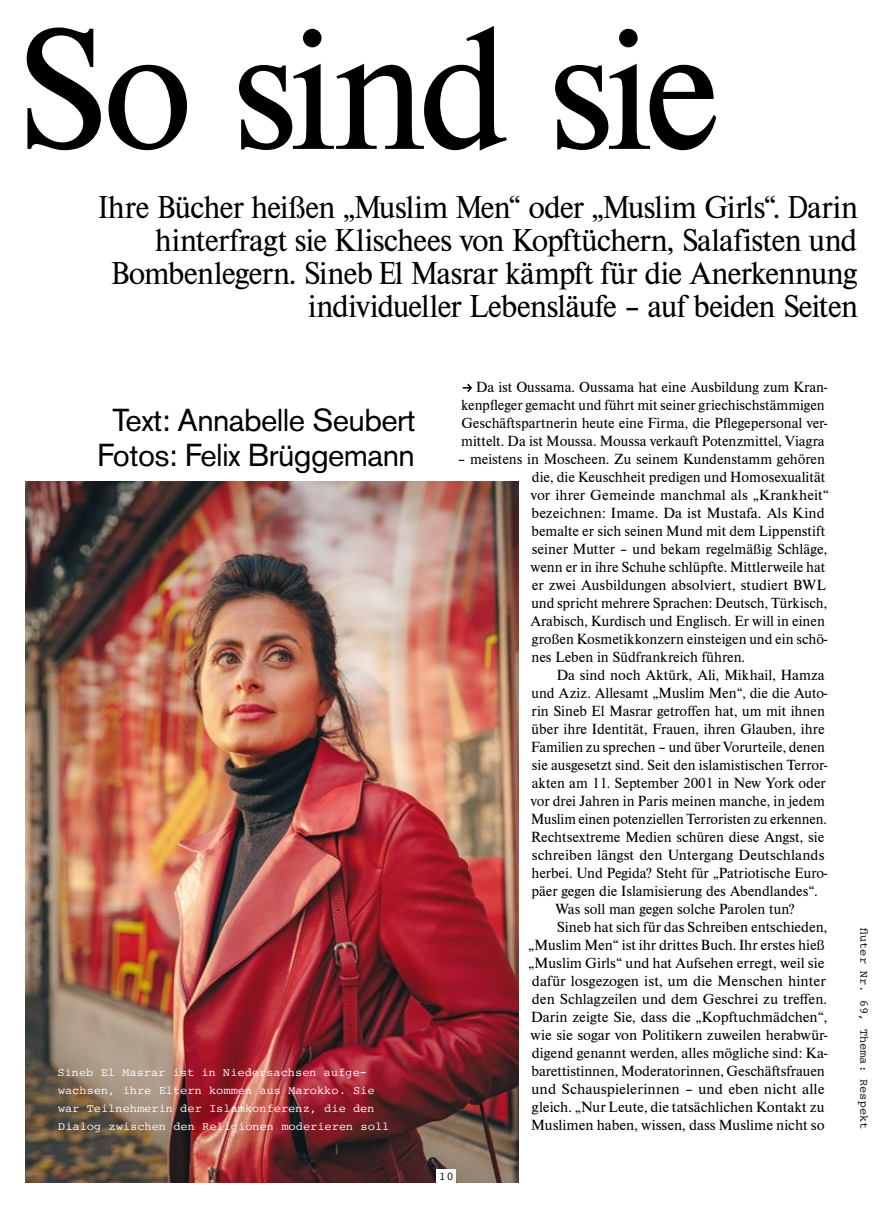
<style>
.page{position:relative;width:893px;height:1208px;background:#fff}
.page>*{position:absolute;margin:0;border:0;box-sizing:border-box;transform-origin:0 0}
.t1{font:180px "Nimbus Rom D";letter-spacing:-.045em;color:#000}
.t2{font:33px/33px "Nimbus Rom Display";letter-spacing:-.03em;color:#000;text-align:right}
.t3{font:31.5px/34.5px "Akzidenz Grotesk BE";letter-spacing:-.02em;color:#000;text-align:center}
.t4{font:15.3px/18px "Nimbus Rom D";letter-spacing:-.005em;color:#000}
.t5{font:15.3px "Nimbus Rom D";letter-spacing:-.005em;color:#000;scale:1.04 1}
.t6{font:15.3px "Nimbus Rom D";letter-spacing:-.005em;color:#000;scale:1.05 1}
.t7{font:12px/18px "Courier LT";color:#fff}
.t8{font:12px "Courier LT";color:#000}
</style>
<div class="page">
<img style="left:26px;top:481px;width:493px;height:701px">
<svg style="left:463px;top:383px;width:9px;height:9px"></svg>
<div style="left:437px;top:1168px;width:19px;height:14px;background:#fff"></div>
<h1 class="t1" style="left:15px;top:-10px;width:708px">So sind sie</h1>
<h2 class="t2" style="left:98px;top:191px;width:762px">Ihre Bücher heißen „Muslim Men“ oder „Muslim Girls“. Darin hinterfragt sie Klischees von Kopftüchern, Salafisten und Bombenlegern. Sineb El Masrar kämpft für die Anerkennung individueller Lebensläufe – auf beiden Seiten</h2>
<h3 class="t3" style="left:97px;top:403px;width:320px">Text: Annabelle Seubert<br>Fotos: Felix Brüggemann</h3>
<p class="t7" style="left:58px;top:1064px;width:333px">Sineb El Masrar ist in Niedersachsen aufge&shy;wachsen, ihre Eltern kommen aus Marokko. Sie war Teilnehmerin der Islamkonferenz, die den Dialog zwischen den Religionen moderieren soll</p>
<p class="t4" style="left:461px;top:378px;width:367px;text-indent:15px">Da ist Oussama. Oussama hat eine Ausbildung zum Kran&shy;kenpfleger gemacht und führt mit seiner griechischstämmigen Geschäftspartnerin heute eine Firma, die Pflegepersonal ver&shy;mittelt. Da ist Moussa. Moussa verkauft Potenzmittel, Viagra</p>
<p class="t4" style="left:530px;top:450px;width:300px;text-indent:-73px">– meistens in Moscheen. Zu seinem Kundenstamm gehören die, die Keuschheit predigen und Homosexualität vor ihrer Gemeinde manchmal als „Krankheit“ bezeichnen: Imame. Da ist Mustafa. Als Kind bemalte er sich seinen Mund mit dem Lippenstift seiner Mutter – und bekam regelmäßig Schläge, wenn er in ihre Schuhe schlüpfte. Mittlerweile hat er zwei Ausbildungen absolviert, studiert BWL und spricht mehrere Sprachen: Deutsch, Türkisch, Arabisch, Kurdisch und Englisch. Er will in einen großen Kosmetikkonzern einsteigen und ein schö&shy;nes Leben in Südfrankreich führen.</p>
<p class="t4" style="left:557px;top:666px;width:270px">Da sind noch Aktürk, Ali, Mikhail, Hamza</p>
<p class="t4" style="left:531px;top:684px;width:297px">und Aziz. Allesamt „Muslim Men“, die die Auto-</p>
<p class="t4" style="left:531px;top:702px;width:295px">rin Sineb El Masrar getroffen hat, um mit ihnen</p>
<p class="t4" style="left:531px;top:720px;width:295px">über ihre Identität, Frauen, ihren Glauben, ihre</p>
<p class="t4" style="left:531px;top:738px;width:295px">Familien zu sprechen – und über Vorurteile, denen</p>
<p class="t4" style="left:532px;top:756px;width:297px">sie ausgesetzt sind. Seit den islamistischen Terror-</p>
<p class="t4" style="left:532px;top:774px;width:296px">akten am 11. September 2001 in New York oder</p>
<p class="t4" style="left:530px;top:792px;width:296px">vor drei Jahren in Paris meinen manche, in jedem</p>
<p class="t4" style="left:531px;top:810px;width:297px">Muslim einen potenziellen Terroristen zu erkennen.</p>
<p class="t4" style="left:531px;top:828px;width:295px">Rechtsextreme Medien schüren diese Angst, sie</p>
<p class="t4" style="left:532px;top:846px;width:294px">schreiben längst den Untergang Deutschlands</p>
<p class="t4" style="left:531px;top:864px;width:297px">herbei. Und Pegida? Steht für „Patriotische Euro-</p>
<p class="t4" style="left:531px;top:882px;width:288px">päer gegen die Islamisierung des Abendlandes“.</p>
<p class="t4" style="left:555px;top:900px;width:241px">Was soll man gegen solche Parolen tun?</p>
<p class="t4" style="left:557px;top:918px;width:272px">Sineb hat sich für das Schreiben entschieden,</p>
<p class="t4" style="left:528px;top:936px;width:298px">„Muslim Men“ ist ihr drittes Buch. Ihr erstes hieß</p>
<p class="t4" style="left:528px;top:954px;width:298px">„Muslim Girls“ und hat Aufsehen erregt, weil sie</p>
<p class="t5" style="left:532px;top:973px;width:284px">dafür losgezogen ist, um die Menschen hinter</p>
<p class="t4" style="left:532px;top:990px;width:297px">den Schlagzeilen und dem Geschrei zu treffen.</p>
<p class="t4" style="left:531px;top:1008px;width:298px">Darin zeigte Sie, dass die „Kopftuchmädchen“,</p>
<p class="t4" style="left:531px;top:1026px;width:298px">wie sie sogar von Politikern zuweilen herabwür-</p>
<p class="t4" style="left:532px;top:1044px;width:297px">digend genannt werden, alles mögliche sind: Ka-</p>
<p class="t4" style="left:531px;top:1062px;width:295px">barettistinnen, Moderatorinnen, Geschäftsfrauen</p>
<p class="t6" style="left:531px;top:1081px;width:281px">und Schauspielerinnen – und eben nicht alle</p>
<p class="t4" style="left:532px;top:1098px;width:294px">gleich. „Nur Leute, die tatsächlichen Kontakt zu</p>
<p class="t4" style="left:531px;top:1116px;width:295px">Muslimen haben, wissen, dass Muslime nicht so</p>
<p class="t8" style="left:439px;top:1170px;width:16px">10</p>
<p class="t8" style="left:870px;top:927px;width:203px;rotate:90deg">fluter Nr. 69, Thema: Respekt</p>
</div>
